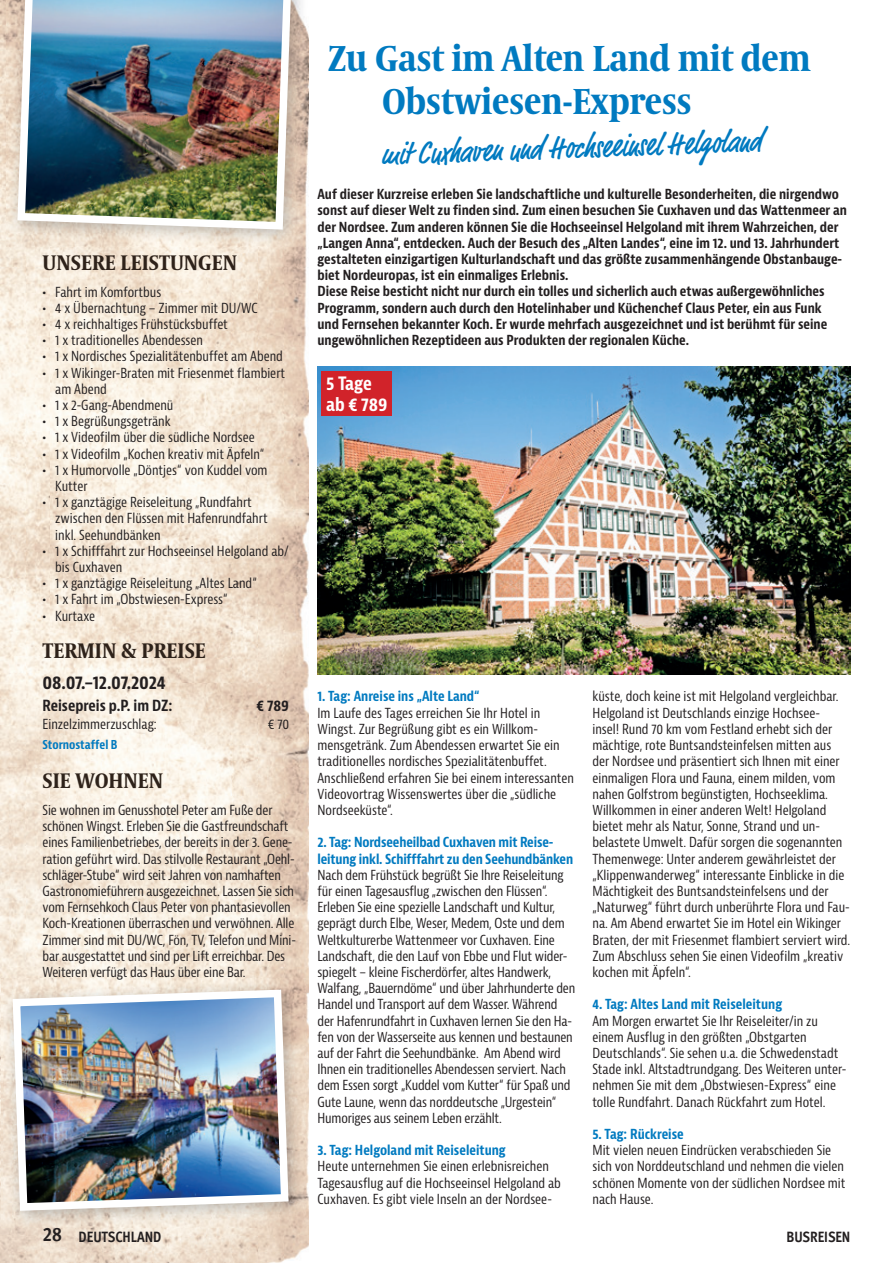
<style>
.page{position:relative;width:893px;height:1263px;background:#fff}
.page>*{position:absolute;margin:0;border:0;box-sizing:border-box;transform-origin:0 0}
.t1{font:700 36px/43.2px "Coranto 2 Headline";color:#007ac0}
.t2{font:500 condensed 31.5px "Market Pro";color:#007ac0}
.t3{font:700 21px "Coranto 2 Headline";color:#2e221a}
.t4{font:700 condensed 18px "Bernina Sans";letter-spacing:-.01em;color:#231f20}
.t5{font:700 condensed 18px/21.6px "Bernina Sans";letter-spacing:-.005em;color:#fff}
.t6{font:700 condensed 15px "Bernina Sans";color:#231f20}
.t7{font:700 condensed 15px "Meta Offc";letter-spacing:-.01em;color:#231f20}
.t8{font:condensed 13.5px/16.2px "Bernina Sans";color:#231f20}
.t9{font:700 condensed 13.5px/16.2px "Bernina Sans";color:#231f20}
.t10{font:700 condensed 13.5px/16.2px "Bernina Sans";letter-spacing:-.01em;color:#007ac0}
.t11{font:700 condensed 12px "Bernina Sans";letter-spacing:-.005em;color:#007ac0}
.s1{font-weight:700}
.s2{font-size:19.5px}
</style>
<div class="page">
<img style="left:258px;top:33px;width:51px;height:1230px">
<img style="left:0;top:0;width:51px;height:1263px">
<img style="left:51px;top:246px;width:207px;height:733px">
<img style="left:51px;top:1228px;width:207px;height:35px">
<img style="left:317px;top:367px;width:533px;height:307px">
<img style="left:6px;top:0;width:302px;height:246px">
<img style="left:17px;top:0;width:274px;height:230px">
<img style="left:2px;top:979px;width:303px;height:249px">
<img style="left:13px;top:989px;width:276px;height:222px">
<div style="left:322px;top:371px;width:70px;height:44px;background:#d1232a"></div>
<h1 class="t1" style="left:382px;top:35px;width:430px;text-indent:-54px">Zu Gast im Alten Land mit dem<br>Obstwiesen-Express</h1>
<h3 class="t3" style="left:43px;top:246px;width:196px">UNSERE LEISTUNGEN</h3>
<p class="t8" style="left:43px;top:284px;width:120px"><span class="s1">•</span> Fahrt im Komfortbus</p>
<p class="t8" style="left:43px;top:300px;width:217px"><span class="s1">•</span> 4 x Übernachtung – Zimmer mit DU/WC</p>
<p class="t8" style="left:43px;top:316px;width:187px"><span class="s1">•</span> 4 x reichhaltiges Frühstücksbuffet</p>
<p class="t8" style="left:43px;top:332px;width:162px"><span class="s1">•</span> 1 x traditionelles Abendessen</p>
<p class="t8" style="left:43px;top:349px;width:242px"><span class="s1">•</span> 1 x Nordisches Spezialitätenbuffet am Abend</p>
<p class="t8" style="left:55px;top:365px;width:231px;text-indent:-13px"><span class="s1">•</span> 1 x Wikinger-Braten mit Friesenmet flambiert am Abend</p>
<p class="t8" style="left:43px;top:397px;width:132px"><span class="s1">•</span> 1 x 2-Gang-Abendmenü</p>
<p class="t8" style="left:43px;top:413px;width:130px"><span class="s1">•</span> 1 x Begrüßungsgetränk</p>
<p class="t8" style="left:43px;top:430px;width:214px"><span class="s1">•</span> 1 x Videofilm über die südliche Nordsee</p>
<p class="t8" style="left:43px;top:446px;width:224px"><span class="s1">•</span> 1 x Videofilm „Kochen kreativ mit Äpfeln“</p>
<p class="t8" style="left:55px;top:462px;width:214px;text-indent:-13px"><span class="s1">•</span> 1 x Humorvolle „Döntjes“ von Kuddel vom<br>Kutter</p>
<p class="t8" style="left:55px;top:494px;width:214px;text-indent:-13px"><span class="s1">•</span> 1 x ganztägige Reiseleitung „Rundfahrt zwischen den Flüssen mit Hafenrundfahrt inkl. Seehundbänken</p>
<p class="t8" style="left:55px;top:543px;width:235px;text-indent:-13px"><span class="s1">•</span> 1 x Schifffahrt zur Hochseeinsel Helgoland ab/ bis Cuxhaven</p>
<p class="t8" style="left:43px;top:575px;width:216px"><span class="s1">•</span> 1 x ganztägige Reiseleitung „Altes Land“</p>
<p class="t8" style="left:43px;top:592px;width:187px"><span class="s1">•</span> 1 x Fahrt im „Obstwiesen-Express“</p>
<p class="t8" style="left:43px;top:608px;width:54px"><span class="s1">•</span> Kurtaxe</p>
<h3 class="t3" style="left:43px;top:635px;width:165px">TERMIN &amp; PREISE</h3>
<h3 class="t4" style="left:43px;top:671px;width:125px">08.07.–12.07.2024</h3>
<p class="t6" style="left:43px;top:697px;width:132px">Reisepreis p.P. im DZ:</p>
<p class="t6" style="left:257px;top:697px;width:34px">€ 789</p>
<p class="t8" style="left:43px;top:716px;width:116px">Einzelzimmerzuschlag:</p>
<p class="t8" style="left:268px;top:716px;width:23px">€ 70</p>
<p class="t11" style="left:43px;top:737px;width:76px">Stornostaffel B</p>
<h3 class="t3" style="left:43px;top:764px;width:122px">SIE WOHNEN</h3>
<p class="t8" style="left:43px;top:802px;width:255px">Sie wohnen im Genusshotel Peter am Fuße der schönen Wingst. Erleben Sie die Gastfreundschaft eines Familienbetriebes, der bereits in der 3. Gene&shy;ration geführt wird. Das stilvolle Restaurant „Oehl&shy;schläger-Stube“ wird seit Jahren von namhaften Gastronomieführern ausgezeichnet. Lassen Sie sich vom Fernsehkoch Claus Peter von phantasievollen Koch-Kreationen überraschen und verwöhnen. Alle Zimmer sind mit DU/WC, Fön, TV, Telefon und Mini&shy;bar ausgestattet und sind per Lift erreichbar. Des Weiteren verfügt das Haus über eine Bar.</p>
<h2 class="t2" style="left:381px;top:133px;width:382px;rotate:-2deg">mit Cuxhaven und Hochseeinsel Helgoland</h2>
<p class="t9" style="left:317px;top:187px;width:531px">Auf dieser Kurzreise erleben Sie landschaftliche und kulturelle Besonderheiten, die nirgendwo sonst auf dieser Welt zu finden sind. Zum einen besuchen Sie Cuxhaven und das Wattenmeer an der Nordsee. Zum anderen können Sie die Hochseeinsel Helgoland mit ihrem Wahrzeichen, der „Langen Anna“, entdecken. Auch der Besuch des „Alten Landes“, eine im 12. und 13. Jahrhundert gestalteten einzigartigen Kulturlandschaft und das größte zusammenhängende Obstanbauge&shy;biet Nordeuropas, ist ein einmaliges Erlebnis.<br>Diese Reise besticht nicht nur durch ein tolles und sicherlich auch etwas außergewöhnliches Programm, sondern auch durch den Hotelinhaber und Küchenchef Claus Peter, ein aus Funk<br>und Fernsehen bekannter Koch. Er wurde mehrfach ausgezeichnet und ist berühmt für seine ungewöhnlichen Rezeptideen aus Produkten der regionalen Küche.</p>
<h3 class="t5" style="left:326px;top:373px;width:63px">5 Tage ab € 789</h3>
<p class="t10" style="left:317px;top:689px;width:164px">1. Tag: Anreise ins „Alte Land“</p>
<p class="t8" style="left:317px;top:705px;width:258px">Im Laufe des Tages erreichen Sie Ihr Hotel in Wingst. Zur Begrüßung gibt es ein Willkom&shy;mensgetränk. Zum Abendessen erwartet Sie ein traditionelles nordisches Spezialitätenbuffet.<br>Anschließend erfahren Sie bei einem interessanten Videovortrag Wissenswertes über die „südliche Nordseeküste“.</p>
<p class="t10" style="left:317px;top:835px;width:257px">2. Tag: Nordseeheilbad Cuxhaven mit Reise&shy;leitung inkl. Schifffahrt zu den Seehundbänken</p>
<p class="t8" style="left:317px;top:867px;width:259px">Nach dem Frühstück begrüßt Sie Ihre Reiseleitung für einen Tagesausflug „zwischen den Flüssen“.<br>Erleben Sie eine spezielle Landschaft und Kultur, geprägt durch Elbe, Weser, Medem, Oste und dem Weltkulturerbe Wattenmeer vor Cuxhaven. Eine Landschaft, die den Lauf von Ebbe und Flut wider&shy;spiegelt – kleine Fischerdörfer, altes Handwerk, Walfang, „Bauerndöme“ und über Jahrhunderte den Handel und Transport auf dem Wasser. Während der Hafenrundfahrt in Cuxhaven lernen Sie den Ha&shy;fen von der Wasserseite aus kennen und bestaunen auf der Fahrt die Seehundbänke. Am Abend wird Ihnen ein traditionelles Abendessen serviert. Nach dem Essen sorgt „Kuddel vom Kutter“ für Spaß und Gute Laune, wenn das norddeutsche „Urgestein“ Humoriges aus seinem Leben erzählt.</p>
<p class="t10" style="left:317px;top:1142px;width:190px">3. Tag: Helgoland mit Reiseleitung</p>
<p class="t8" style="left:317px;top:1159px;width:245px">Heute unternehmen Sie einen erlebnisreichen<br>Tagesausflug auf die Hochseeinsel Helgoland ab<br>Cuxhaven. Es gibt viele Inseln an der Nordsee-</p>
<p class="t8" style="left:592px;top:689px;width:259px">küste, doch keine ist mit Helgoland vergleichbar.<br>Helgoland ist Deutschlands einzige Hochsee-<br>insel! Rund 70 km vom Festland erhebt sich der mächtige, rote Buntsandsteinfelsen mitten aus der Nordsee und präsentiert sich Ihnen mit einer einmaligen Flora und Fauna, einem milden, vom nahen Golfstrom begünstigten, Hochseeklima.<br>Willkommen in einer anderen Welt! Helgoland bietet mehr als Natur, Sonne, Strand und un&shy;belastete Umwelt. Dafür sorgen die sogenannten Themenwege: Unter anderem gewährleistet der „Klippenwanderweg“ interessante Einblicke in die Mächtigkeit des Buntsandsteinfelsens und der „Naturweg“ führt durch unberührte Flora und Fau&shy;na. Am Abend erwartet Sie im Hotel ein Wikinger Braten, der mit Friesenmet flambiert serviert wird.<br>Zum Abschluss sehen Sie einen Videofilm „kreativ kochen mit Äpfeln“.</p>
<p class="t10" style="left:592px;top:997px;width:191px">4. Tag: Altes Land mit Reiseleitung</p>
<p class="t8" style="left:592px;top:1013px;width:255px">Am Morgen erwartet Sie Ihr Reiseleiter/in zu einem Ausflug in den größten „Obstgarten Deutschlands“. Sie sehen u.a. die Schwedenstadt Stade inkl. Altstadtrundgang. Des Weiteren unter&shy;nehmen Sie mit dem „Obstwiesen-Express“ eine tolle Rundfahrt. Danach Rückfahrt zum Hotel.</p>
<p class="t10" style="left:592px;top:1126px;width:93px">5. Tag: Rückreise</p>
<p class="t8" style="left:592px;top:1142px;width:254px">Mit vielen neuen Eindrücken verabschieden Sie sich von Norddeutschland und nehmen die vielen schönen Momente von der südlichen Nordsee mit nach Hause.</p>
<p class="t7" style="left:43px;top:1227px;width:120px"><span class="s2">28</span> DEUTSCHLAND</p>
<p class="t7" style="left:786px;top:1227px;width:65px">BUSREISEN</p>
</div>
